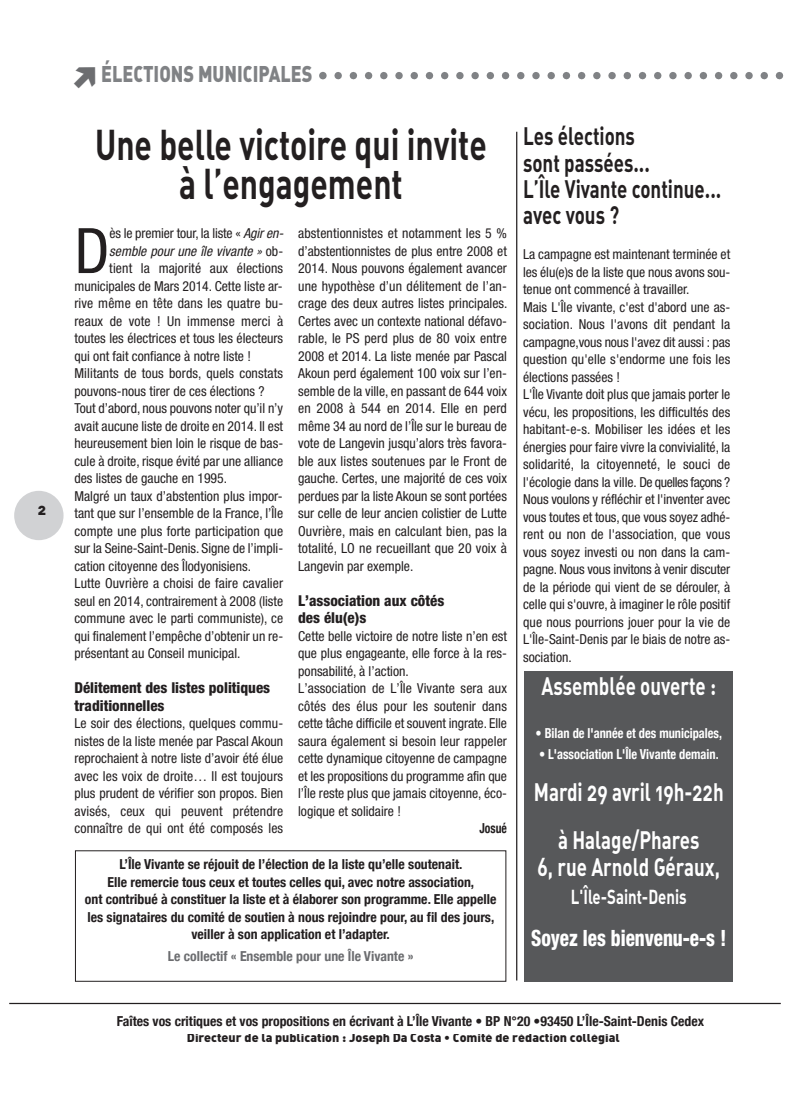
<style>
.page{position:relative;width:787px;height:1095px;background:#fff}
.page>*{position:absolute;margin:0;border:0;box-sizing:border-box;transform-origin:0 0}
.t1{font:condensed 62.75px "Helvetica Neue";color:#231f20}
.t2{font:42.5px/38.8px "DIN Bold Alternate";color:#231f20;text-align:center;scale:.75 1}
.t3{font:25px/47.5px "DIN Bold Alternate";color:#fff;text-align:center;scale:.75 1}
.t4{font:25px/26.2px "DIN Bold Alternate";color:#231f20;scale:.75 1}
.t5{font:800 condensed 22.5px "Helvetica Neue";color:#fff;scale:.85 1}
.t6{font:22.5px "DIN Black Alternate";color:#808285;scale:.8 1}
.t7{font:20px "DIN Bold Alternate";color:#fff;scale:.75 1}
.t8{font:800 condensed 15px/17.5px "Helvetica Neue";color:#231f20}
.t9{font:15px "DIN Black Alternate";color:#231f20}
.t10{font:condensed 13.75px/17.5px "Helvetica Neue";color:#231f20}
.t11{font:700 condensed 13.75px/17.5px "Helvetica Neue";color:#231f20;text-align:center}
.t12{font:700 condensed 13.75px "Helvetica Neue";color:#fff;scale:.9 1}
.t13{font:700 condensed 13.75px "Helvetica Neue";color:#6c6d70}
.t14{font:italic condensed 13.75px "Helvetica Neue";letter-spacing:.005em;color:#231f20}
.t15{font:700 condensed 13.75px "Helvetica Neue";color:#231f20;scale:.85 1}
.t16{font:12.5px "DIN Black Alternate";color:#231f20}
.s1{font-style:italic}
.s2{font-style:normal}
</style>
<div class="page">
<hr style="left:9px;top:1003px;width:771px;height:1px;background:#231f20">
<div style="left:14px;top:491px;width:50px;height:49px;background:#d1d2d4;border-radius:50%"></div>
<svg style="left:319px;top:72px;width:465px;height:7px"></svg>
<hr style="left:516px;top:132px;width:1px;height:848px;background:#231f20">
<div style="left:524px;top:671px;width:209px;height:310px;background:#57585a"></div>
<p class="t9" style="left:38px;top:501px;width:10px">2</p>
<h3 class="t6" style="left:101px;top:62px;width:265px">ÉLECTIONS MUNICIPALES</h3>
<h2 class="t2" style="left:95px;top:126px;width:524px">Une belle victoire qui invite à l’engagement</h2>
<h1 class="t1" style="left:74px;top:228px;width:36px">D</h1>
<p class="t10" style="left:109px;top:226px;width:174px">ès le premier tour, la liste « <span class="s1">Agir en-</span></p>
<p class="t14" style="left:109px;top:246px;width:175px">semble pour une île vivante » <span class="s2">ob-</span></p>
<p class="t10" style="left:109px;top:261px;width:175px">tient la majorité aux élections</p>
<p class="t10" style="left:74px;top:278px;width:210px">municipales de Mars 2014. Cette liste ar-</p>
<p class="t10" style="left:74px;top:296px;width:210px">rive même en tête dans les quatre bu-</p>
<p class="t10" style="left:74px;top:313px;width:210px">reaux de vote ! Un immense merci à</p>
<p class="t10" style="left:74px;top:331px;width:210px">toutes les électrices et tous les électeurs</p>
<p class="t10" style="left:74px;top:348px;width:178px">qui ont fait confiance à notre liste !</p>
<p class="t10" style="left:74px;top:366px;width:210px">Militants de tous bords, quels constats</p>
<p class="t10" style="left:74px;top:383px;width:192px">pouvons-nous tirer de ces élections ?</p>
<p class="t10" style="left:74px;top:401px;width:210px">Tout d’abord, nous pouvons noter qu’il n’y</p>
<p class="t10" style="left:74px;top:418px;width:210px">avait aucune liste de droite en 2014. Il est</p>
<p class="t10" style="left:74px;top:436px;width:210px">heureusement bien loin le risque de bas-</p>
<p class="t10" style="left:74px;top:453px;width:210px">cule à droite, risque évité par une alliance</p>
<p class="t10" style="left:74px;top:471px;width:154px">des listes de gauche en 1995.</p>
<p class="t10" style="left:74px;top:488px;width:210px">Malgré un taux d’abstention plus impor-</p>
<p class="t10" style="left:74px;top:506px;width:210px">tant que sur l’ensemble de la France, l’Île</p>
<p class="t10" style="left:74px;top:523px;width:210px">compte une plus forte participation que</p>
<p class="t10" style="left:74px;top:541px;width:210px">sur la Seine-Saint-Denis. Signe de l’impli-</p>
<p class="t10" style="left:74px;top:558px;width:178px">cation citoyenne des Îlodyonisiens.</p>
<p class="t10" style="left:74px;top:576px;width:210px">Lutte Ouvrière a choisi de faire cavalier</p>
<p class="t10" style="left:74px;top:593px;width:210px">seul en 2014, contrairement à 2008 (liste</p>
<p class="t10" style="left:74px;top:611px;width:210px">commune avec le parti communiste), ce</p>
<p class="t10" style="left:74px;top:628px;width:210px">qui finalement l’empêche d’obtenir un re-</p>
<p class="t10" style="left:74px;top:646px;width:167px">présentant au Conseil municipal.</p>
<p class="t8" style="left:74px;top:680px;width:197px">Délitement des listes politiques traditionnelles</p>
<p class="t10" style="left:74px;top:716px;width:210px;text-align:justify">Le soir des élections, quelques commu&shy;nistes de la liste menée par Pascal Akoun reprochaient à notre liste d’avoir été élue avec les voix de droite… Il est toujours plus prudent de vérifier son propos. Bien avisés, ceux qui peuvent prétendre connaître de qui ont été composés les</p>
<p class="t10" style="left:298px;top:226px;width:211px;text-align:justify">abstentionnistes et notamment les 5 % d’abstentionnistes de plus entre 2008 et 2014. Nous pouvons également avancer une hypothèse d’un délitement de l’an&shy;crage des deux autres listes principales.<br>Certes avec un contexte national défavo&shy;rable, le PS perd plus de 80 voix entre 2008 et 2014. La liste menée par Pascal Akoun perd également 100 voix sur l’en&shy;semble de la ville, en passant de 644 voix en 2008 à 544 en 2014. Elle en perd même 34 au nord de l’Île sur le bureau de vote de Langevin jusqu’alors très favora&shy;ble aux listes soutenues par le Front de gauche. Certes, une majorité de ces voix perdues par la liste Akoun se sont portées sur celle de leur ancien colistier de Lutte Ouvrière, mais en calculant bien, pas la totalité, LO ne recueillant que 20 voix à Langevin par exemple.</p>
<p class="t8" style="left:298px;top:593px;width:148px">L’association aux côtés des élu(e)s</p>
<p class="t10" style="left:298px;top:628px;width:210px">Cette belle victoire de notre liste n’en est que plus engageante, elle force à la res&shy;ponsabilité, à l’action.<br>L’association de L’Île Vivante sera aux côtés des élus pour les soutenir dans cette tâche difficile et souvent ingrate. Elle saura également si besoin leur rappeler cette dynamique citoyenne de campagne et les propositions du programme afin que l’Île reste plus que jamais citoyenne, éco&shy;logique et solidaire !</p>
<p class="t15" style="left:479px;top:820px;width:34px">Josué</p>
<p class="t11" style="left:85px;top:855px;width:413px">L’Île Vivante se réjouit de l’élection de la liste qu’elle soutenait.<br>Elle remercie tous ceux et toutes celles qui, avec notre association,<br>ont contribué à constituer la liste et à élaborer son programme. Elle appelle les signataires du comité de soutien à nous rejoindre pour, au fil des jours, veiller à son application et l’adapter.</p>
<p class="t13" style="left:168px;top:947px;width:247px">Le collectif « Ensemble pour une Île Vivante »</p>
<h3 class="t4" style="left:523px;top:124px;width:266px">Les élections<br>sont passées...<br>L’Île Vivante continue... avec vous ?</h3>
<p class="t10" style="left:523px;top:247px;width:209px">La campagne est maintenant terminée et les élu(e)s de la liste que nous avons sou&shy;tenue ont commencé à travailler.<br>Mais L'Île vivante, c'est d'abord une as&shy;sociation. Nous l'avons dit pendant la campagne,vous nous l'avez dit aussi : pas question qu'elle s'endorme une fois les élections passées !<br>L'Île Vivante doit plus que jamais porter le vécu, les propositions, les difficultés des habitant-e-s. Mobiliser les idées et les énergies pour faire vivre la convivialité, la solidarité, la citoyenneté, le souci de l'écologie dans la ville. De quelles façons ?<br>Nous voulons y réfléchir et l'inventer avec vous toutes et tous, que vous soyez adhé&shy;rent ou non de l'association, que vous vous soyez investi ou non dans la cam&shy;pagne. Nous vous invitons à venir discuter de la période qui vient de se dérouler, à celle qui s'ouvre, à imaginer le rôle positif que nous pourrions jouer pour la vie de L'Île-Saint-Denis par le biais de notre as&shy;sociation.</p>
<h3 class="t3" style="left:541px;top:663px;width:234px">Assemblée ouverte :</h3>
<p class="t12" style="left:535px;top:724px;width:209px">• Bilan de l'année et des municipales,</p>
<p class="t12" style="left:539px;top:746px;width:201px">• L'association L'Île Vivante demain.</p>
<h3 class="t3" style="left:534px;top:769px;width:254px">Mardi 29 avril 19h-22h à Halage/Phares</h3>
<h3 class="t3" style="left:537px;top:844px;width:245px">6, rue Arnold Géraux,</h3>
<h3 class="t7" style="left:571px;top:885px;width:156px">L'Île-Saint-Denis</h3>
<h3 class="t5" style="left:531px;top:930px;width:231px">Soyez les bienvenu-e-s !</h3>
<p class="t11" style="left:117px;top:1013px;width:589px">Faîtes vos critiques et vos propositions en écrivant à L’Île Vivante • BP N°20 •93450 L’Île-Saint-Denis Cedex</p>
<p class="t16" style="left:187px;top:1031px;width:434px">Directeur de la publication : Joseph Da Costa • Comité de rédaction collégial</p>
</div>
